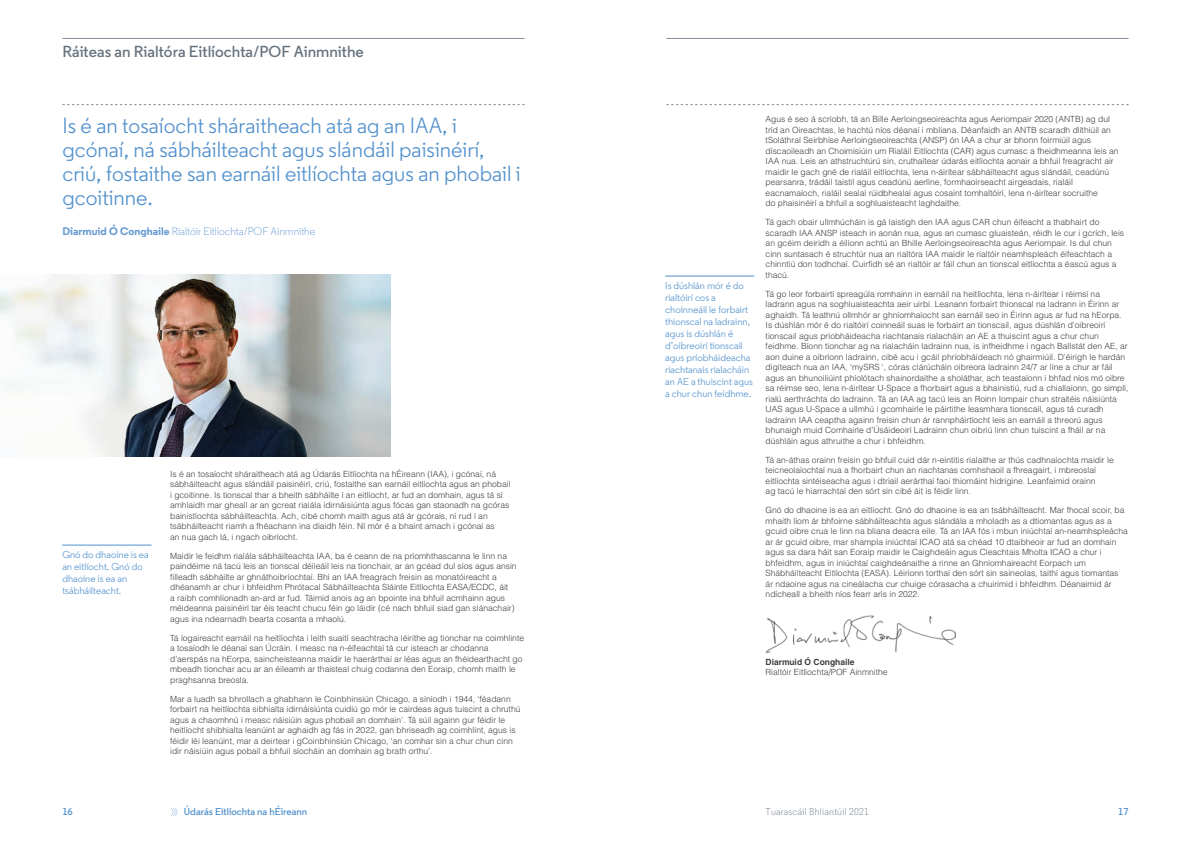
<style>
.page{position:relative;width:1191px;height:842px;background:#fff}
.page>*{position:absolute;margin:0;border:0;box-sizing:border-box;transform-origin:0 0}
.t1{font:22px/24px "Regular";color:#5090cc}
.t2{font:600 16px "Regular";color:#687480}
.t3{font:300 11px "Regular";color:#6298d1}
.t4{font:10px/12px "Regular";color:#5090cc}
.t5{font:600 10px "Regular";color:#5090cc}
.t6{font:300 10px "Regular";letter-spacing:.025em;color:#687480}
.t7{font:300 8.5px/10.5px "Helvetica LT Std";color:#3e3e3f}
.t8{font:700 8.5px "Helvetica LT Std";color:#3e3e3f}
.s1{font-weight:700}
</style>
<div class="page">
<svg style="left:62px;top:104px;width:462px;height:1px"></svg>
<svg style="left:666px;top:104px;width:462px;height:1px"></svg>
<hr style="left:62px;top:38px;width:462px;height:1px;background:#868e99">
<hr style="left:666px;top:38px;width:462px;height:1px;background:#868e99">
<svg style="left:171px;top:808px;width:7px;height:8px"></svg>
<img style="left:765px;top:616px;width:191px;height:36px">
<img style="left:0;top:275px;width:390px;height:181px">
<img style="left:95px;top:275px;width:211px;height:181px">
<hr style="left:62px;top:545px;width:89px;height:1px;background:#5090cc">
<hr style="left:665px;top:276px;width:89px;height:1px;background:#5090cc">
<h2 class="t2" style="left:62px;top:42px;width:303px">Ráiteas an Rialtóra Eitlíochta/POF Ainmnithe</h2>
<h1 class="t1" style="left:62px;top:113px;width:460px">Is é an tosaíocht sháraitheach atá ag an IAA, i gcónaí, ná sábháilteacht agus slándáil paisinéirí, criú, fostaithe san earnáil eitlíochta agus an phobail i gcoitinne.</h1>
<p class="t3" style="left:62px;top:224px;width:255px"><span class="s1">Diarmuid Ó Conghaile</span> Rialtóir Eitlíochta/POF Ainmnithe</p>
<p class="t4" style="left:62px;top:549px;width:88px">Gnó do dhaoine is ea an eitlíocht. Gnó do dhaoine is ea an tsábháilteacht.</p>
<p class="t7" style="left:170px;top:468px;width:342px">Is é an tosaíocht sháraitheach atá ag Údarás Eitlíochta na hÉireann (IAA), i gcónaí, ná sábháilteacht agus slándáil paisinéirí, criú, fostaithe san earnáil eitlíochta agus an phobail i gcoitinne. Is tionscal thar a bheith sábháilte í an eitlíocht, ar fud an domhain, agus tá sí amhlaidh mar gheall ar an gcreat rialála idirnáisiúnta agus fócas gan staonadh na gcóras bainistíochta sábháilteachta. Ach, cibé chomh maith agus atá ár gcórais, ní rud í an tsábháilteacht riamh a fhéachann ina diaidh féin. Ní mór é a bhaint amach i gcónaí as<br>an nua gach lá, i ngach oibríocht.</p>
<p class="t7" style="left:170px;top:550px;width:348px">Maidir le feidhm rialála sábháilteachta IAA, ba é ceann de na príomhthascanna le linn na paindéime ná tacú leis an tionscal déileáil leis na tionchair, ar an gcéad dul síos agus ansin filleadh sábháilte ar ghnáthoibríochtaí. Bhí an IAA freagrach freisin as monatóireacht a dhéanamh ar chur i bhfeidhm Phrótacal Sábháilteachta Sláinte Eitlíochta EASA/ECDC, áit<br>a raibh comhlíonadh an-ard ar fud. Táimid anois ag an bpointe ina bhfuil acmhainn agus méideanna paisinéirí tar éis teacht chucu féin go láidir (cé nach bhfuil siad gan slánachair) agus ina ndearnadh bearta cosanta a mhaolú.</p>
<p class="t7" style="left:170px;top:632px;width:355px">Tá íogaireacht earnáil na heitlíochta i leith suaití seachtracha léirithe ag tionchar na coimhlinte a tosaíodh le déanaí san Úcráin. I measc na n-éifeachtaí tá cur isteach ar chodanna d’aerspás na hEorpa, saincheisteanna maidir le haerárthaí ar léas agus an fhéidearthacht go mbeadh tionchar acu ar an éileamh ar thaisteal chuig codanna den Eoraip, chomh maith le praghsanna breosla.</p>
<p class="t7" style="left:170px;top:693px;width:352px">Mar a luadh sa bhrollach a ghabhann le Coinbhinsiún Chicago, a síníodh i 1944, ‘féadann forbairt na heitlíochta sibhialta idirnáisiúnta cuidiú go mór le cairdeas agus tuiscint a chruthú agus a chaomhnú i measc náisiúin agus phobail an domhain’. Tá súil againn gur féidir le heitlíocht shibhialta leanúint ar aghaidh ag fás in 2022, gan bhriseadh ag coimhlint, agus is féidir léi leanúint, mar a deirtear i gCoinbhinsiún Chicago, ‘an comhar sin a chur chun cinn idir náisiúin agus pobail a bhfuil síocháin an domhain ag brath orthu’.</p>
<p class="t4" style="left:665px;top:280px;width:89px">Is dúshlán mór é do rialtóirí cos a choinneáil le forbairt thionscal na ladrainn, agus is dúshlán é d’oibreoirí tionscail agus príobháideacha riachtanais rialacháin an AE a thuiscint agus a chur chun feidhme.</p>
<p class="t7" style="left:765px;top:114px;width:354px">Agus é seo á scríobh, tá an Bille Aerloingseoireachta agus Aeriompair 2020 (ANTB) ag dul tríd an Oireachtas, le hachtú níos déanaí i mbliana. Déanfaidh an ANTB scaradh dlíthiúil an tSoláthraí Seirbhíse Aerloingseoireachta (ANSP) ón IAA a chur ar bhonn foirmiúil agus díscaoileadh an Choimisiúin um Rialáil Eitlíochta (CAR) agus cumasc a fheidhmeanna leis an IAA nua. Leis an athstruchtúrú sin, cruthaítear údarás eitlíochta aonair a bhfuil freagracht air maidir le gach gné de rialáil eitlíochta, lena n-áirítear sábháilteacht agus slándáil, ceadúnú pearsanra, trádáil taistil agus ceadúnú aerlíne, formhaoirseacht airgeadais, rialáil eacnamaíoch, rialáil sealaí rúidbhealaí agus cosaint tomhaltóirí, lena n-áirítear socruithe<br>do phaisinéirí a bhfuil a soghluaisteacht laghdaithe.</p>
<p class="t7" style="left:765px;top:217px;width:360px">Tá gach obair ullmhúcháin is gá laistigh den IAA agus CAR chun éifeacht a thabhairt do scaradh IAA ANSP isteach in aonán nua, agus an cumasc gluaisteán, réidh le cur i gcrích, leis an gcéim deiridh a éilíonn achtú an Bhille Aerloingseoireachta agus Aeriompair. Is dul chun cinn suntasach é struchtúr nua an rialtóra IAA maidir le rialtóir neamhspleách éifeachtach a chinntiú don todhchaí. Cuirfidh sé an rialtóir ar fáil chun an tionscal eitlíochta a éascú agus a thacú.</p>
<p class="t7" style="left:765px;top:288px;width:364px">Tá go leor forbairtí spreagúla romhainn in earnáil na heitlíochta, lena n-áirítear i réimsí na ladrann agus na soghluaisteachta aeir uirbí. Leanann forbairt thionscal na ladrann in Éirinn ar aghaidh. Tá leathnú ollmhór ar ghníomhaíocht san earnáil seo in Éirinn agus ar fud na hEorpa.<br>Is dúshlán mór é do rialtóirí coinneáil suas le forbairt an tionscail, agus dúshlán d’oibreoirí tionscail agus príobháideacha riachtanais rialacháin an AE a thuiscint agus a chur chun feidhme. Bíonn tionchar ag na rialacháin ladrainn nua, is infheidhme i ngach Ballstát den AE, ar aon duine a oibríonn ladrainn, cibé acu i gcáil phríobháideach nó ghairmiúil. D’éirigh le hardán digiteach nua an IAA, ‘mySRS ‘, córas clárúcháin oibreora ladrainn 24/7 ar líne a chur ar fáil agus an bhunoiliúint phíolótach shainordaithe a sholáthar, ach teastaíonn i bhfad níos mó oibre sa réimse seo, lena n-áirítear U-Space a fhorbairt agus a bhainistiú, rud a chiallaíonn, go simplí, rialú aerthráchta do ladrainn. Tá an IAA ag tacú leis an Roinn Iompair chun straitéis náisiúnta UAS agus U-Space a ullmhú i gcomhairle le páirtithe leasmhara tionscail, agus tá curadh ladrainn IAA ceaptha againn freisin chun ár rannpháirtíocht leis an earnáil a threorú agus bhunaigh muid Comhairle d’Úsáideoirí Ladrainn chun oibriú linn chun tuiscint a fháil ar na dúshláin agus athruithe a chur i bhfeidhm.</p>
<p class="t7" style="left:765px;top:454px;width:350px">Tá an-áthas orainn freisin go bhfuil cuid dár n-eintitis rialaithe ar thús cadhnaíochta maidir le teicneolaíochtaí nua a fhorbairt chun an riachtanas comhshaoil a fhreagairt, i mbreoslaí eitlíochta sintéiseacha agus i dtriail aerárthaí faoi thiomáint hidrigine. Leanfaimid orainn<br>ag tacú le hiarrachtaí den sórt sin cibé áit is féidir linn.</p>
<p class="t7" style="left:765px;top:505px;width:364px">Gnó do dhaoine is ea an eitlíocht. Gnó do dhaoine is ea an tsábháilteacht. Mar fhocal scoir, ba mhaith liom ár bhfoirne sábháilteachta agus slándála a mholadh as a dtiomantas agus as a gcuid oibre crua le linn na bliana deacra eile. Tá an IAA fós i mbun iniúchtaí an-neamhspleácha ar ár gcuid oibre, mar shampla iniúchtaí ICAO atá sa chéad 10 dtaibheoir ar fud an domhain agus sa dara háit san Eoraip maidir le Caighdeáin agus Cleachtais Mholta ICAO a chur i bhfeidhm, agus in iniúchtaí caighdeánaithe a rinne an Ghníomhaireacht Eorpach um Shábháilteacht Eitlíochta (EASA). Léiríonn torthaí den sórt sin saineolas, taithí agus tiomantas ár ndaoine agus na cineálacha cur chuige córasacha a chuirimid i bhfeidhm. Déanaimid ár ndícheall a bheith níos fearr arís in 2022.</p>
<p class="t8" style="left:765px;top:657px;width:90px">Diarmuid Ó Conghaile</p>
<p class="t7" style="left:765px;top:667px;width:123px">Rialtóir Eitlíochta/POF Ainmnithe</p>
<p class="t5" style="left:62px;top:806px;width:12px">16</p>
<p class="t5" style="left:184px;top:806px;width:125px">Údarás Eitlíochta na hÉireann</p>
<p class="t6" style="left:765px;top:806px;width:105px">Tuarascáil Bhliantúil 2021</p>
<p class="t5" style="left:1118px;top:806px;width:12px">17</p>
</div>
